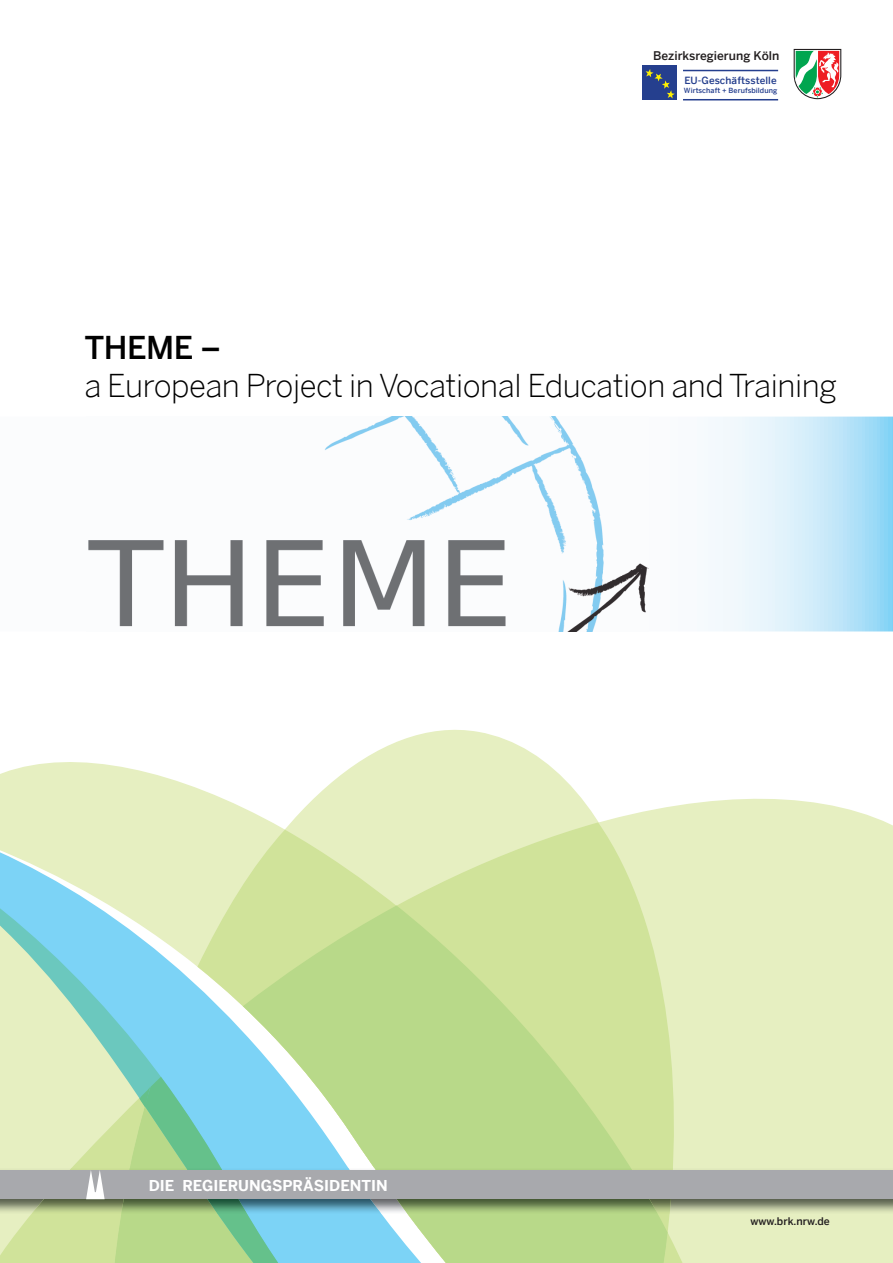
<style>
.page{position:relative;width:893px;height:1263px;background:#fff}
.page>*{position:absolute;margin:0;border:0;box-sizing:border-box;transform-origin:0 0}
.t1{font:300 31.5px "Benton Sans";letter-spacing:-.015em;color:#000}
.t2{font:500 31.5px "Benton Sans";letter-spacing:-.015em;color:#000}
.t3{font:700 15px "Benton Sans";color:#fff}
.t4{font:500 12px "Benton Sans";color:#231f20}
.t5{font:500 10.5px "Benton Sans";color:#231f20}
.t6{font:500 9.9px "Benton Sans";letter-spacing:.01em;color:#253f8e}
.t7{font:500 7.05px "Benton Sans";letter-spacing:.01em;color:#253f8e}
</style>
<div class="page">
<svg style="left:0;top:631px;width:893px;height:1px"></svg>
<hr style="left:683px;top:70px;width:95px;height:1px;background:#253f8e">
<hr style="left:683px;top:99px;width:95px;height:1px;background:#253f8e">
<div style="left:643px;top:66px;width:34px;height:34px;background:#253f8e"></div>
<svg style="left:646px;top:69px;width:29px;height:30px"></svg>
<svg style="left:75px;top:729px;width:484px;height:45px"></svg>
<svg style="left:0;top:774px;width:893px;height:489px;fill:#e6efc1"></svg>
<svg style="left:0;top:852px;width:405px;height:411px"></svg>
<svg style="left:145px;top:1077px;width:260px;height:186px;fill:#7cd3f6"></svg>
<svg style="left:139px;top:1087px;width:11px;height:20px"></svg>
<img style="left:0;top:1168px;width:32px;height:46px">
<img style="left:673px;top:1168px;width:220px;height:46px">
<img style="left:658px;top:1168px;width:15px;height:46px">
<img style="left:32px;top:1168px;width:89px;height:46px">
<img style="left:121px;top:1168px;width:537px;height:46px">
<img style="left:247px;top:1168px;width:134px;height:46px">
<img style="left:186px;top:1168px;width:61px;height:46px">
<div style="left:0;top:1170px;width:893px;height:29px;background:#a8a9ad"></div>
<svg style="left:86px;top:1170px;width:19px;height:29px"></svg>
<svg style="left:793px;top:48px;width:49px;height:52px"></svg>
<svg style="left:648px;top:417px;width:245px;height:214px"></svg>
<img style="left:88px;top:417px;width:560px;height:214px">
<p class="t4" style="left:653px;top:48px;width:128px">Bezirksregierung Köln</p>
<p class="t6" style="left:684px;top:75px;width:94px">EU-Geschäftsstelle</p>
<p class="t7" style="left:684px;top:86px;width:95px">Wirtschaft + Berufsbildung</p>
<p class="t2" style="left:84px;top:329px;width:138px">THEME –</p>
<p class="t1" style="left:84px;top:367px;width:754px">a European Project in Vocational Education and Training</p>
<p class="t3" style="left:149px;top:1176px;width:241px">DIE REGIERUNGSPRÄSIDENTIN</p>
<p class="t5" style="left:750px;top:1214px;width:81px">www.brk.nrw.de</p>
</div>
